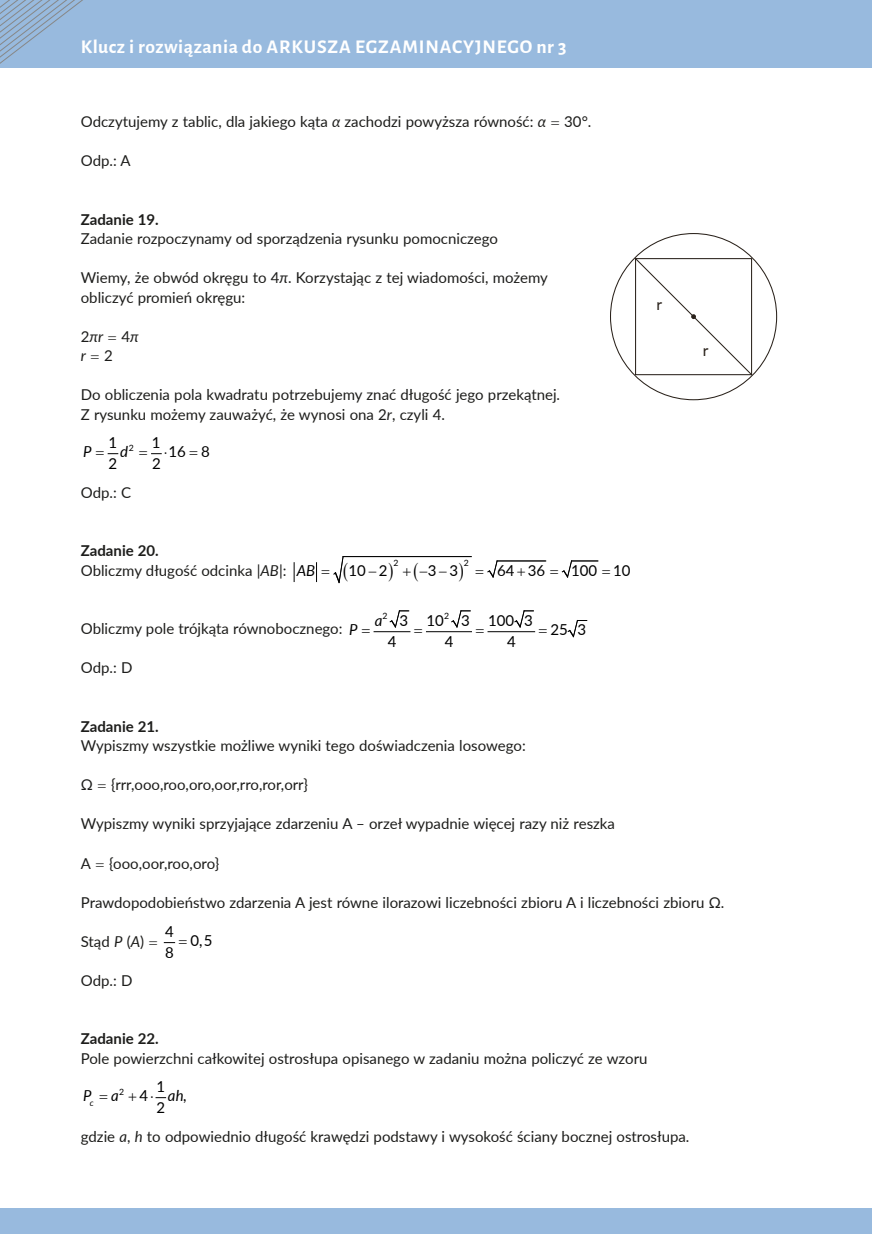
<style>
.page{position:relative;width:872px;height:1234px;background:#fff}
.page>*{position:absolute;margin:0;border:0;box-sizing:border-box;transform-origin:0 0}
.t1{font:700 19.5px "Alegreya Sans";letter-spacing:.03em;color:#fff}
.t2{font:15.6px "Lato";color:#29211a}
.t3{font:15.15px "Lato";color:#000}
.t4{font:italic 15.15px "Lato";color:#000}
.t5{font:15px/19.5px "Lato";color:#1d1d1b}
.t6{font:700 15px "Lato";color:#1d1d1b}
.t7{font:15px "Lato";color:#000}
.t8{font:italic 15px/19.5px "Lato";color:#1d1d1b}
.t9{font:italic 15px "Lato";color:#000}
.t10{font:8.7px "Lato";color:#000}
.t11{font:italic 8.7px "Lato";color:#000}
.s1{font-style:italic}
.s2{font-style:normal}
.s3{font-weight:700}
.s4{font-style:italic;font-size:15.15px;color:#000}
</style>
<div class="page">
<div style="left:0;top:1208px;width:872px;height:25px;background:#98bade"></div>
<div style="left:0;top:0;width:872px;height:68px;background:#98bade"></div>
<svg style="left:0;top:0;width:83px;height:64px"></svg>
<svg style="left:294px;top:562px;width:1px;height:19px"></svg>
<hr style="left:374px;top:631px;width:36px;height:1px;background:#000">
<svg style="left:451px;top:610px;width:19px;height:17px"></svg>
<hr style="left:426px;top:631px;width:45px;height:1px;background:#000">
<svg style="left:514px;top:610px;width:19px;height:17px"></svg>
<hr style="left:488px;top:631px;width:46px;height:1px;background:#000">
<svg style="left:567px;top:620px;width:20px;height:17px"></svg>
<svg style="left:633px;top:256px;width:120px;height:120px"></svg>
<svg style="left:107px;top:453px;width:11px;height:2px"></svg>
<svg style="left:151px;top:453px;width:10px;height:2px"></svg>
<svg style="left:389px;top:610px;width:22px;height:23px"></svg>
<svg style="left:163px;top:942px;width:13px;height:2px"></svg>
<svg style="left:316px;top:556px;width:283px;height:27px"></svg>
<h1 class="t1" style="left:81px;top:32px;width:487px">Klucz i rozwiązania do ARKUSZA EGZAMINACYJNEGO nr 3</h1>
<p class="t5" style="left:81px;top:111px;width:512px">Odczytujemy z tablic, dla jakiego kąta <span class="s1">α</span> zachodzi powyższa równość: <span class="s1">α</span> 30°.</p>
<p class="t5" style="left:81px;top:150px;width:51px">Odp.: A</p>
<p class="t6" style="left:81px;top:208px;width:80px">Zadanie 19.</p>
<p class="t5" style="left:81px;top:228px;width:418px">Zadanie rozpoczynamy od sporządzenia rysunku pomocniczego</p>
<p class="t5" style="left:81px;top:267px;width:468px">Wiemy, że obwód okręgu to 4<span class="s1">π</span>. Korzystając z tej wiadomości, możemy obliczyć promień okręgu:</p>
<p class="t8" style="left:81px;top:326px;width:59px"><span class="s2">2</span>πr <span class="s2">4</span>π r <span class="s2">2</span></p>
<p class="t5" style="left:81px;top:384px;width:481px">Do obliczenia pola kwadratu potrzebujemy znać długość jego przekątnej.<br>Z rysunku możemy zauważyć, że wynosi ona 2<span class="s1">r</span>, czyli 4.</p>
<p class="t3" style="left:108px;top:431px;width:10px">1</p>
<p class="t3" style="left:152px;top:431px;width:10px">1</p>
<p class="t10" style="left:129px;top:441px;width:7px">2</p>
<p class="t3" style="left:164px;top:441px;width:48px">⋅16 8</p>
<p class="t3" style="left:109px;top:453px;width:10px">2</p>
<p class="t3" style="left:152px;top:453px;width:10px">2</p>
<p class="t4" style="left:83px;top:441px;width:10px">P</p>
<p class="t4" style="left:120px;top:441px;width:9px">d</p>
<p class="t5" style="left:81px;top:482px;width:52px">Odp.: C</p>
<p class="t5" style="left:81px;top:540px;width:207px"><span class="s3">Zadanie 20.<br></span>Obliczmy długość odcinka |<span class="s1">AB</span>|:</p>
<p class="t10" style="left:393px;top:557px;width:7px">2</p>
<p class="t10" style="left:464px;top:557px;width:7px">2</p>
<p class="t9" style="left:297px;top:559px;width:20px">AB</p>
<p class="t7" style="left:348px;top:559px;width:41px">10 2</p>
<p class="t7" style="left:428px;top:559px;width:32px">3 3</p>
<p class="t7" style="left:497px;top:559px;width:50px">64 36</p>
<p class="t7" style="left:571px;top:559px;width:61px">100 10</p>
<p class="t5" style="left:81px;top:618px;width:278px">Obliczmy pole trójkąta równobocznego: <span class="s4">P</span></p>
<p class="t5" style="left:81px;top:657px;width:53px">Odp.: D</p>
<p class="t10" style="left:382px;top:609px;width:7px">2</p>
<p class="t10" style="left:444px;top:609px;width:7px">2</p>
<p class="t3" style="left:399px;top:609px;width:135px">3 10 3 1003</p>
<p class="t4" style="left:375px;top:609px;width:9px">a</p>
<p class="t3" style="left:388px;top:631px;width:10px">4</p>
<p class="t3" style="left:445px;top:631px;width:10px">4</p>
<p class="t3" style="left:507px;top:631px;width:10px">4</p>
<p class="t3" style="left:550px;top:619px;width:37px">25 3</p>
<p class="t2" style="left:656px;top:293px;width:7px">r</p>
<p class="t2" style="left:703px;top:339px;width:7px">r</p>
<p class="t6" style="left:81px;top:715px;width:80px">Zadanie 21.</p>
<p class="t5" style="left:81px;top:735px;width:446px">Wypiszmy wszystkie możliwe wyniki tego doświadczenia losowego:</p>
<p class="t5" style="left:81px;top:774px;width:229px">Ω {rrr,ooo,roo,oro,oor,rro,ror,orr}</p>
<p class="t5" style="left:81px;top:813px;width:535px">Wypiszmy wyniki sprzyjające zdarzeniu A – orzeł wypadnie więcej razy niż reszka</p>
<p class="t5" style="left:81px;top:852px;width:140px">A {ooo,oor,roo,oro}</p>
<p class="t5" style="left:81px;top:891px;width:645px">Prawdopodobieństwo zdarzenia A jest równe ilorazowi liczebności zbioru A i liczebności zbioru Ω.</p>
<p class="t5" style="left:81px;top:930px;width:65px">Stąd (<span class="s1">A</span>)</p>
<p class="t3" style="left:165px;top:920px;width:10px">4</p>
<p class="t3" style="left:191px;top:929px;width:23px">0,5</p>
<p class="t4" style="left:116px;top:929px;width:28px">P A</p>
<p class="t5" style="left:81px;top:969px;width:53px">Odp.: D</p>
<p class="t3" style="left:165px;top:941px;width:10px">8</p>
<p class="t6" style="left:81px;top:1027px;width:80px">Zadanie 22.</p>
<p class="t5" style="left:81px;top:1047px;width:568px">Pole powierzchni całkowitej ostrosłupa opisanego w zadaniu można policzyć ze wzoru</p>
<p class="t10" style="left:119px;top:1084px;width:7px">2</p>
<p class="t3" style="left:156px;top:1075px;width:10px">1</p>
<p class="t3" style="left:139px;top:1084px;width:16px">4⋅</p>
<p class="t4" style="left:168px;top:1084px;width:20px">ah<span class="s2">,</span></p>
<p class="t3" style="left:156px;top:1096px;width:10px">2</p>
<p class="t4" style="left:83px;top:1084px;width:10px">P</p>
<p class="t4" style="left:111px;top:1084px;width:9px">a</p>
<p class="t11" style="left:90px;top:1095px;width:5px">c</p>
<p class="t5" style="left:81px;top:1125px;width:610px">gdzie <span class="s1">a</span>, <span class="s1">h</span> to odpowiednio długość krawędzi podstawy i wysokość ściany bocznej ostrosłupa.</p>
</div>
